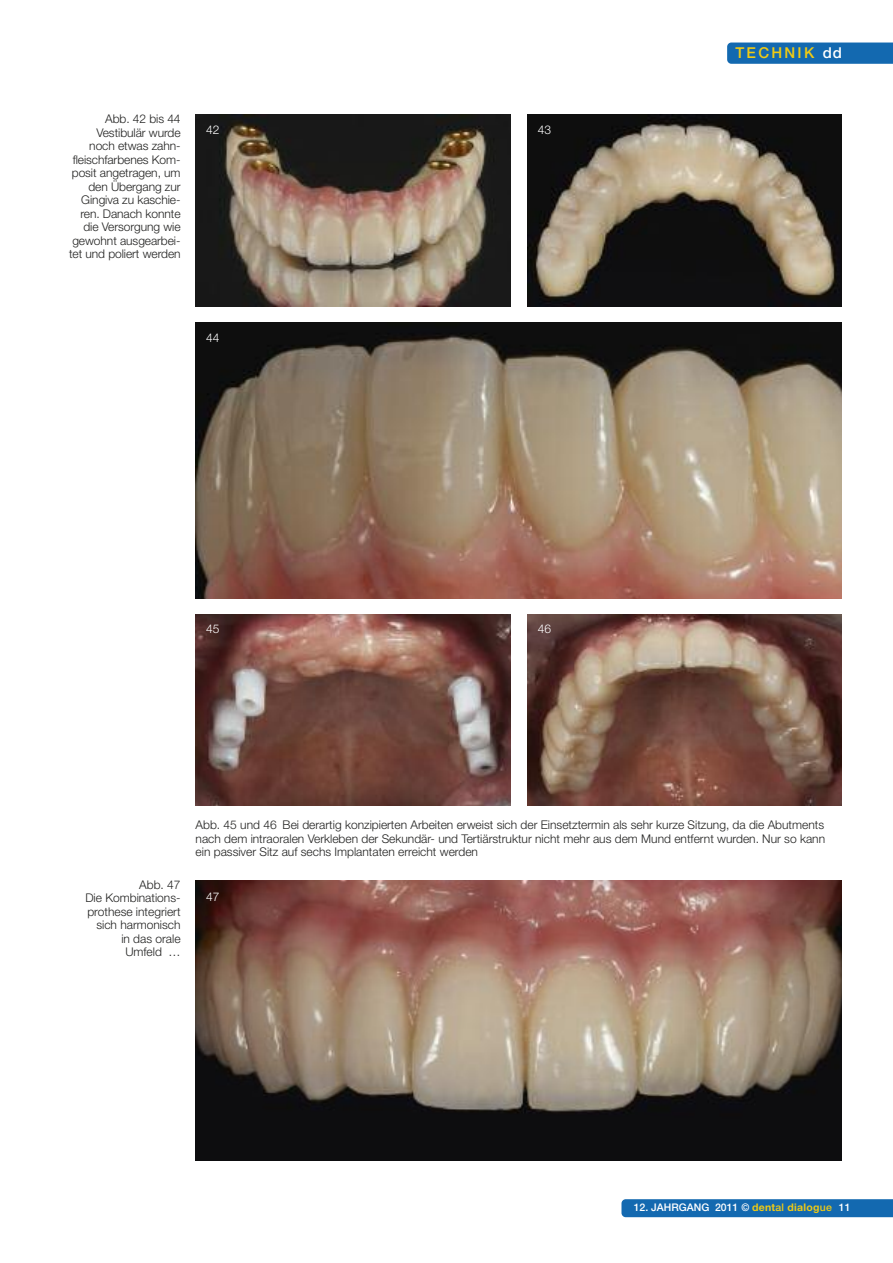
<style>
.page{position:relative;width:893px;height:1263px;background:#fff}
.page>*{position:absolute;margin:0;border:0;box-sizing:border-box;transform-origin:0 0}
.t1{font:500 15px "Helvetica Neue";letter-spacing:.15em;color:#f1cb13}
.t2{font:300 12px/13.5px "Helvetica Neue";letter-spacing:-.005em;color:#222221;text-align:right}
.t3{font:300 12px "Helvetica Neue";letter-spacing:-.005em;color:#fff}
.t4{font:500 10.5px "Helvetica Neue";color:#fff}
.s1{color:#fff}
.s2{font-weight:700;color:#f1cb13}
.s3{color:#f1cb13}
</style>
<div class="page">
<div style="left:727px;top:43px;width:166px;height:21px;background:#1369b0"></div>
<div style="left:621px;top:1199px;width:272px;height:18px;background:#1369b0"></div>
<img style="left:196px;top:614px;width:314px;height:192px">
<img style="left:196px;top:322px;width:646px;height:277px">
<img style="left:527px;top:115px;width:315px;height:191px">
<img style="left:196px;top:115px;width:314px;height:191px">
<img style="left:527px;top:614px;width:315px;height:192px">
<img style="left:196px;top:880px;width:646px;height:281px">
<p class="t2" style="left:69px;top:113px;width:113px">Abb. 42 bis 44<br>Vestibulär wurde noch etwas zahn&shy;fleischfarbenes Kom&shy;posit angetragen, um den Übergang zur<br>Gingiva zu kaschie&shy;ren. Danach konnte die Versorgung wie gewohnt ausgearbei&shy;tet und poliert werden</p>
<p class="t3" style="left:206px;top:125px;width:15px">42</p>
<p class="t3" style="left:538px;top:125px;width:15px">43</p>
<p class="t3" style="left:206px;top:333px;width:15px">44</p>
<p class="t1" style="left:735px;top:47px;width:108px">TECHNIK <span class="s1">dd</span></p>
<p class="t3" style="left:206px;top:625px;width:15px">45</p>
<p class="t3" style="left:538px;top:625px;width:15px">46</p>
<p class="t2" style="left:196px;top:819px;width:631px;text-align:justify">Abb. 45 und 46 Bei derartig konzipierten Arbeiten erweist sich der Einsetztermin als sehr kurze Sitzung, da die Abutments nach dem intraoralen Verkleben der Sekundär- und Tertiärstruktur nicht mehr aus dem Mund entfernt wurden. Nur so kann ein passiver Sitz auf sechs Implantaten erreicht werden</p>
<p class="t2" style="left:85px;top:879px;width:97px">Abb. 47<br>Die Kombinations&shy;prothese integriert sich harmonisch in das orale<br>Umfeld …</p>
<p class="t3" style="left:206px;top:892px;width:15px">47</p>
<p class="t4" style="left:634px;top:1204px;width:218px">12. JAHRGANG 2011 © <span class="s2">dent</span><span class="s3">al</span> <span class="s2">dialog</span><span class="s3">ue</span> 11</p>
</div>
